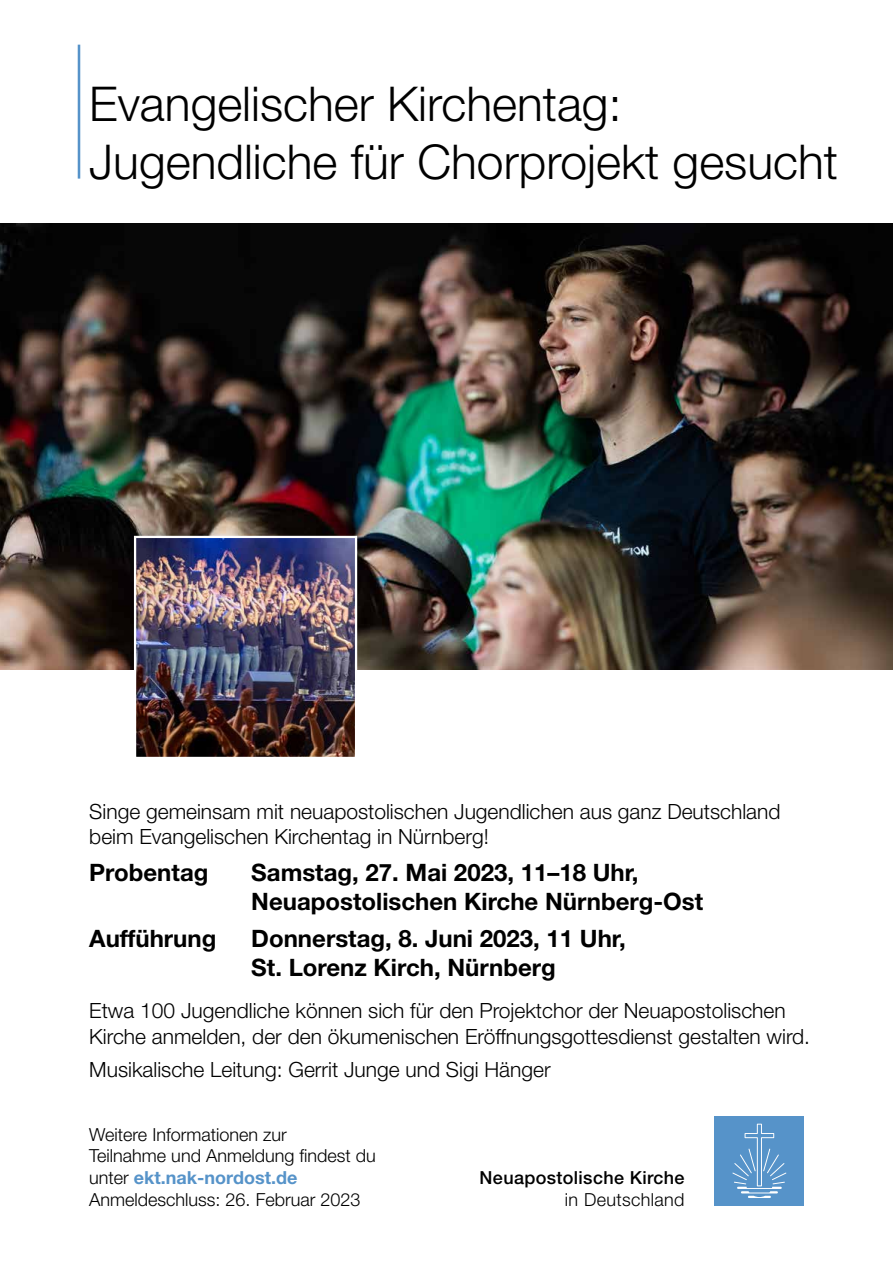
<style>
.page{position:relative;width:893px;height:1263px;background:#fff}
.page>*{position:absolute;margin:0;border:0;box-sizing:border-box;transform-origin:0 0}
.t1{font:300 48px/57.6px "Helvetica Neue LT Std";color:#000}
.t2{font:700 24px/28.8px "Helvetica Neue LT Std";color:#000}
.t3{font:300 21px/25.2px "Helvetica Neue LT Std";color:#000}
.t4{font:300 18px/21.6px "Helvetica Neue LT Std";color:#000}
.t5{font:500 18px "Helvetica Neue LT Std";letter-spacing:.02em;color:#000}
.t6{font:300 18px "Helvetica Neue LT Std";letter-spacing:.02em;color:#000}
.s1{font-weight:700;color:#5693c9}
</style>
<div class="page">
<hr style="left:78px;top:45px;width:2px;height:134px;background:#5693c9">
<div style="left:714px;top:1116px;width:90px;height:89px;background:#5693c9"></div>
<svg style="left:732px;top:1124px;width:54px;height:74px"></svg>
<img style="left:0;top:223px;width:893px;height:447px">
<img style="left:133px;top:535px;width:225px;height:222px">
<h1 class="t1" style="left:89px;top:74px;width:750px">Evangelischer Kirchentag:<br>Jugendliche für Chorprojekt gesucht</h1>
<p class="t3" style="left:89px;top:798px;width:693px">Singe gemeinsam mit neuapostolischen Jugendlichen aus ganz Deutschland beim Evangelischen Kirchentag in Nürnberg!</p>
<p class="t2" style="left:89px;top:858px;width:121px">Probentag</p>
<p class="t2" style="left:251px;top:858px;width:453px">Samstag, 27. Mai 2023, 11–18 Uhr,<br>Neuapostolischen Kirche Nürnberg-Ost</p>
<p class="t2" style="left:89px;top:924px;width:129px">Aufführung</p>
<p class="t2" style="left:251px;top:924px;width:376px">Donnerstag, 8. Juni 2023, 11 Uhr,<br>St. Lorenz Kirch, Nürnberg</p>
<p class="t3" style="left:89px;top:998px;width:722px">Etwa 100 Jugendliche können sich für den Projektchor der Neuapostolischen<br>Kirche anmelden, der den ökumenischen Eröffnungsgottesdienst gestalten wird.</p>
<p class="t3" style="left:89px;top:1057px;width:463px">Musikalische Leitung: Gerrit Junge und Sigi Hänger</p>
<p class="t4" style="left:89px;top:1123px;width:288px">Weitere Informationen zur<br>Teilnahme und Anmeldung findest du unter <span class="s1">ekt.nak-nordost.de<br></span>Anmeldeschluss: 26. Februar 2023</p>
<p class="t5" style="left:480px;top:1167px;width:206px">Neuapostolische Kirche</p>
<p class="t6" style="left:565px;top:1188px;width:121px">in Deutschland</p>
</div>
